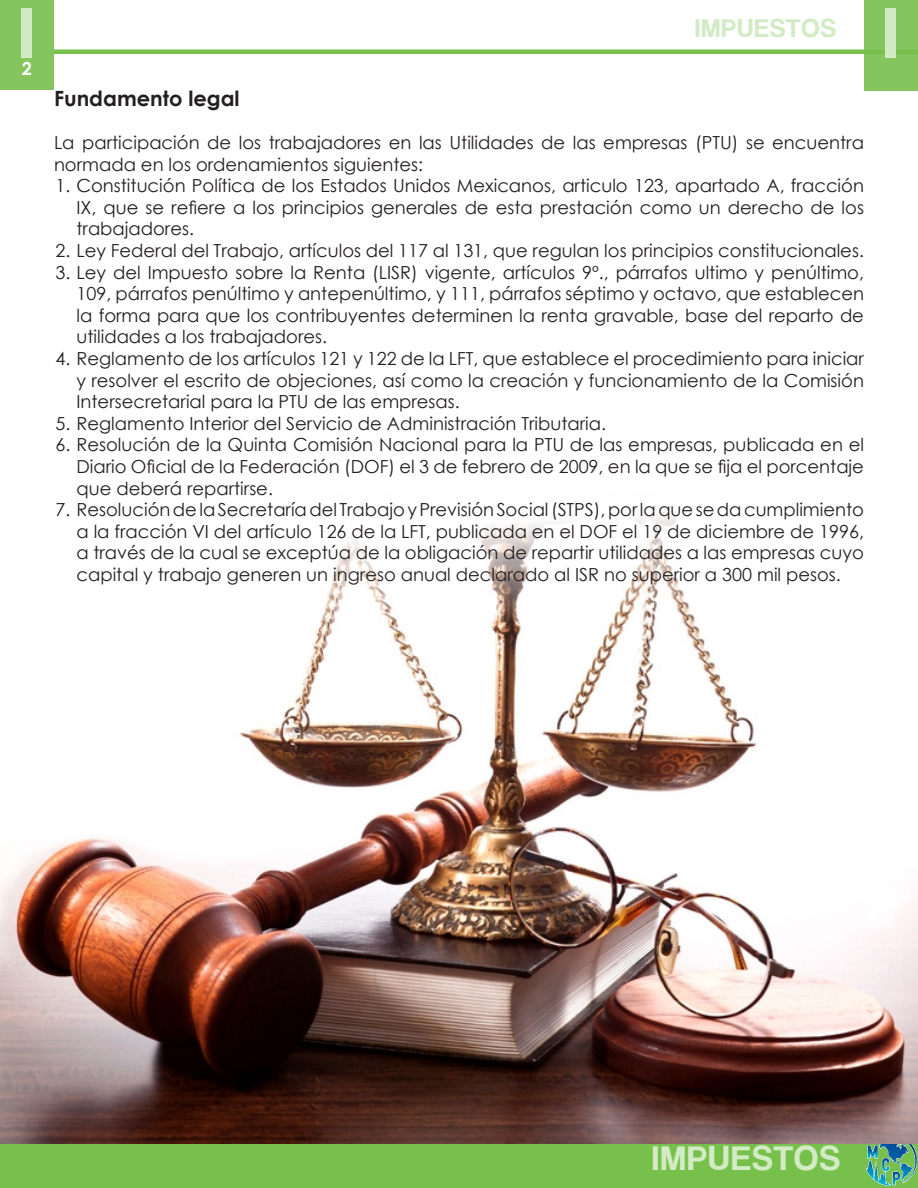
<style>
.page{position:relative;width:918px;height:1188px;background:#fff}
.page>*{position:absolute;margin:0;border:0;box-sizing:border-box;transform-origin:0 0}
.t1{font:75px "Coolvetica Rg";color:#d3ebc5}
.t2{font:36px "Coolvetica Rg";letter-spacing:.05em;color:#d3ebc5}
.t3{font:27px "Coolvetica Rg";letter-spacing:.05em;color:#d3ebc5}
.t4{font:700 21px "Century Gothic";color:#231f20}
.t5{font:18px/21.6px "Century Gothic";color:#231f20;text-align:justify}
.t6{font:700 18px "Century Gothic";color:#fff}
</style>
<div class="page">
<div style="left:0;top:1134px;width:918px;height:54px;background:#77c04b"></div>
<hr style="left:54px;top:50px;width:864px;height:4px;background:#77c04b">
<div style="left:864px;top:0;width:54px;height:90px;background:#84c65d"></div>
<img style="left:865px;top:1143px;width:53px;height:44px">
<div style="left:0;top:0;width:54px;height:90px;background:#84c65d"></div>
<img style="left:0;top:515px;width:918px;height:628px">
<p class="t1" style="left:20px;top:-12px;width:16px">I</p>
<h1 class="t1" style="left:884px;top:-11px;width:16px">I</h1>
<p class="t6" style="left:22px;top:55px;width:12px">2</p>
<p class="t4" style="left:54px;top:82px;width:187px">Fundamento legal</p>
<p class="t5" style="left:54px;top:131px;width:812px">La participación de los trabajadores en las Utilidades de las empresas (PTU) se encuentra normada en los ordenamientos siguientes:</p>
<p class="t5" style="left:76px;top:175px;width:789px;text-indent:-21px">1. Constitución Política de los Estados Unidos Mexicanos, articulo 123, apartado A, fracción IX, que se refiere a los principios generales de esta prestación como un derecho de los trabajadores.</p>
<p class="t5" style="left:56px;top:239px;width:810px">2. Ley Federal del Trabajo, artículos del 117 al 131, que regulan los principios constitucionales.</p>
<p class="t5" style="left:76px;top:261px;width:789px;text-indent:-21px">3. Ley del Impuesto sobre la Renta (LISR) vigente, artículos 9º., párrafos ultimo y penúltimo, 109, párrafos penúltimo y antepenúltimo, y 111, párrafos séptimo y octavo, que establecen la forma para que los contribuyentes determinen la renta gravable, base del reparto de utilidades a los trabajadores.</p>
<p class="t5" style="left:76px;top:347px;width:789px;text-indent:-21px">4. Reglamento de los artículos 121 y 122 de la LFT, que establece el procedimiento para iniciar y resolver el escrito de objeciones, así como la creación y funcionamiento de la Comisión Intersecretarial para la PTU de las empresas.</p>
<p class="t5" style="left:56px;top:412px;width:552px">5. Reglamento Interior del Servicio de Administración Tributaria.</p>
<p class="t5" style="left:76px;top:434px;width:789px;text-indent:-21px">6. Resolución de la Quinta Comisión Nacional para la PTU de las empresas, publicada en el Diario Oficial de la Federación (DOF) el 3 de febrero de 2009, en la que se fija el porcentaje que deberá repartirse.</p>
<p class="t5" style="left:76px;top:499px;width:789px;text-indent:-21px">7. Resolución de la Secretaría del Trabajo y Previsión Social (STPS), por la que se da cumplimiento a la fracción VI del artículo 126 de la LFT, publicada en el DOF el 19 de diciembre de 1996, a través de la cual se exceptúa de la obligación de repartir utilidades a las empresas cuyo capital y trabajo generen un ingreso anual declarado al ISR no superior a 300 mil pesos.</p>
<h3 class="t3" style="left:695px;top:12px;width:142px">IMPUESTOS</h3>
<h2 class="t2" style="left:652px;top:1137px;width:189px">IMPUESTOS</h2>
</div>
